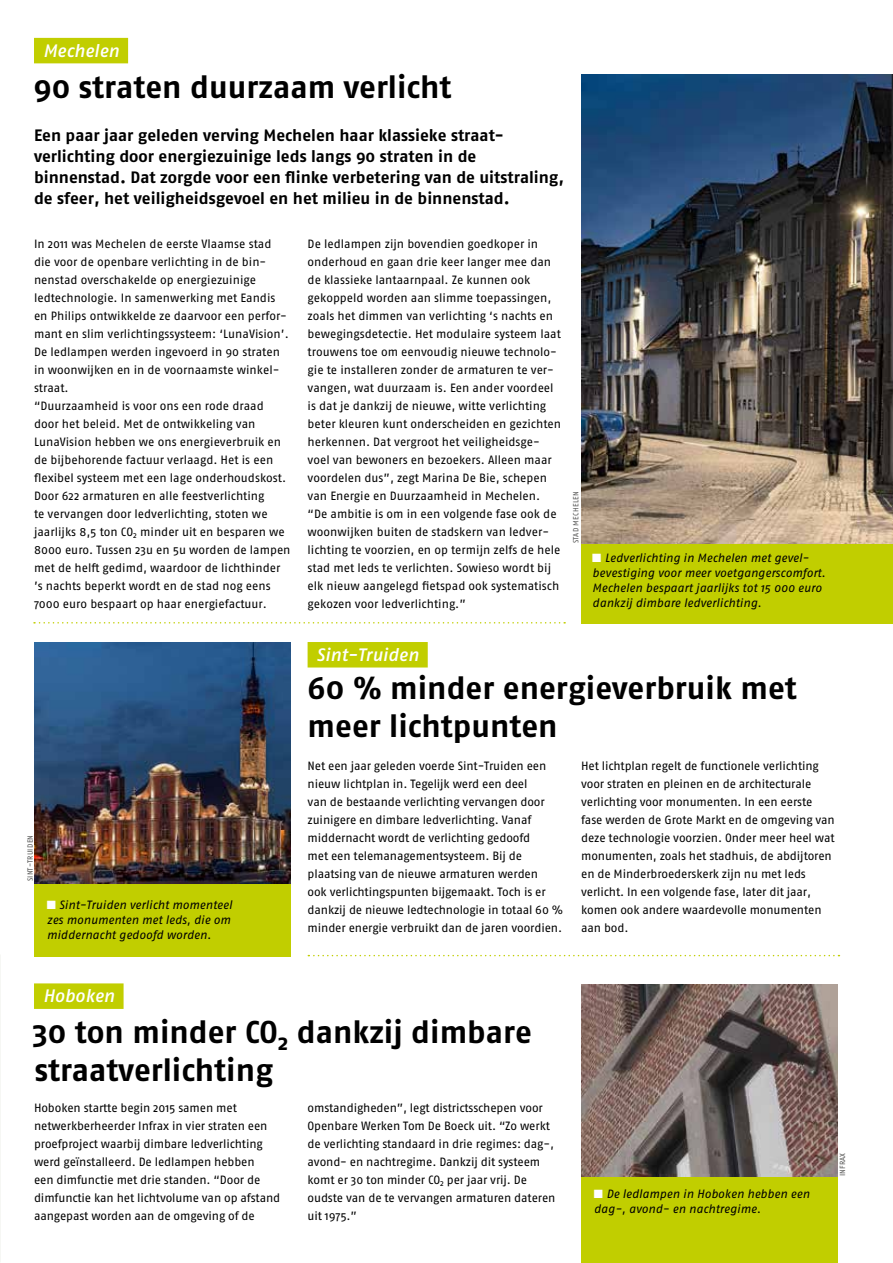
<style>
.page{position:relative;width:893px;height:1263px;background:#fff}
.page>*{position:absolute;margin:0;border:0;box-sizing:border-box;transform-origin:0 0}
.t1{font:700 31.5px/37.8px "Fago OT";color:#000}
.t2{font:italic 500 18px "Fago OT";color:#fff}
.t3{font:700 16.5px/21px "Fago OT";color:#000}
.t4{font:12px/18px "Fago OT";color:#000}
.t5{font:italic 12px/15px "Fago OT";color:#000}
.t6{font:7.5px "Fago OT";letter-spacing:.03em;color:#575756}
.s1{color:#fff}
</style>
<div class="page">
<div style="left:581px;top:1172px;width:257px;height:91px;background:#c1ce00"></div>
<div style="left:581px;top:524px;width:312px;height:99px;background:#c1ce00"></div>
<div style="left:34px;top:983px;width:90px;height:26px;background:#c1ce00"></div>
<div style="left:34px;top:38px;width:94px;height:25px;background:#c1ce00"></div>
<img style="left:581px;top:984px;width:257px;height:192px">
<img style="left:581px;top:75px;width:312px;height:468px">
<div style="left:34px;top:883px;width:257px;height:73px;background:#c1ce00"></div>
<div style="left:308px;top:642px;width:120px;height:25px;background:#c1ce00"></div>
<img style="left:34px;top:642px;width:257px;height:241px">
<svg style="left:34px;top:622px;width:531px;height:1px"></svg>
<svg style="left:308px;top:955px;width:531px;height:1px"></svg>
<h2 class="t2" style="left:43px;top:40px;width:78px">Mechelen</h2>
<h1 class="t1" style="left:33px;top:68px;width:419px">90 straten duurzaam verlicht</h1>
<p class="t3" style="left:34px;top:125px;width:532px">Een paar jaar geleden verving Mechelen haar klassieke straat&shy;verlichting door energiezuinige leds langs 90 straten in de binnenstad. Dat zorgde voor een flinke verbetering van de uitstraling, de sfeer, het veiligheidsgevoel en het milieu in de binnenstad.</p>
<p class="t4" style="left:34px;top:235px;width:258px">In 2011 was Mechelen de eerste Vlaamse stad die voor de openbare verlichting in de bin&shy;nenstad overschakelde op energiezuinige ledtechnologie. In samenwerking met Eandis en Philips ontwikkelde ze daarvoor een perfor&shy;mant en slim verlichtingssysteem: ‘LunaVision’.<br>De ledlampen werden ingevoerd in 90 straten in woonwijken en in de voornaamste winkel&shy;straat.<br>“Duurzaamheid is voor ons een rode draad door het beleid. Met de ontwikkeling van LunaVision hebben we ons energieverbruik en de bijbehorende factuur verlaagd. Het is een flexibel systeem met een lage onderhoudskost.<br>Door 622 armaturen en alle feestverlichting<br>te vervangen door ledverlichting, stoten we jaarlijks 8,5 ton CO<sub>2</sub> minder uit en besparen we 8000 euro. Tussen 23u en 5u worden de lampen met de helft gedimd, waardoor de lichthinder ’s nachts beperkt wordt en de stad nog eens 7000 euro bespaart op haar energiefactuur.</p>
<p class="t4" style="left:308px;top:235px;width:255px">De ledlampen zijn bovendien goedkoper in onderhoud en gaan drie keer langer mee dan de klassieke lantaarnpaal. Ze kunnen ook gekoppeld worden aan slimme toepassingen, zoals het dimmen van verlichting ‘s nachts en bewegingsdetectie. Het modulaire systeem laat trouwens toe om eenvoudig nieuwe technolo&shy;gie te installeren zonder de armaturen te ver&shy;vangen, wat duurzaam is. Een ander voordeel is dat je dankzij de nieuwe, witte verlichting beter kleuren kunt onderscheiden en gezichten herkennen. Dat vergroot het veiligheidsge&shy;voel van bewoners en bezoekers. Alleen maar voordelen dus”, zegt Marina De Bie, schepen van Energie en Duurzaamheid in Mechelen. “De ambitie is om in een volgende fase ook de woonwijken buiten de stadskern van ledver&shy;lichting te voorzien, en op termijn zelfs de hele stad met leds te verlichten. Sowieso wordt bij elk nieuw aangelegd fietspad ook systematisch gekozen voor ledverlichting.”</p>
<p class="t6" style="left:571px;top:543px;width:53px;rotate:-90deg">STAD MECHELEN</p>
<p class="t5" style="left:592px;top:550px;width:235px"><span class="s1">■</span> Ledverlichting in Mechelen met gevel&shy;bevestiging voor meer voetgangerscomfort.<br>Mechelen bespaart jaarlijks tot 15 000 euro dankzij dimbare ledverlichting.</p>
<h2 class="t2" style="left:317px;top:644px;width:104px">Sint-Truiden</h2>
<p class="t6" style="left:26px;top:881px;width:48px;rotate:-90deg">SINT-TRUIDEN</p>
<p class="t5" style="left:47px;top:897px;width:187px"><span class="s1">■</span> Sint-Truiden verlicht momenteel zes monumenten met leds, die om middernacht gedoofd worden.</p>
<h2 class="t2" style="left:43px;top:985px;width:73px">Hoboken</h2>
<h1 class="t1" style="left:308px;top:669px;width:491px">60 % minder energieverbruik met meer lichtpunten</h1>
<p class="t4" style="left:308px;top:757px;width:257px">Net een jaar geleden voerde Sint-Truiden een nieuw lichtplan in. Tegelijk werd een deel<br>van de bestaande verlichting vervangen door zuinigere en dimbare ledverlichting. Vanaf middernacht wordt de verlichting gedoofd<br>met een telemanagementsysteem. Bij de plaatsing van de nieuwe armaturen werden<br>ook verlichtingspunten bijgemaakt. Toch is er dankzij de nieuwe ledtechnologie in totaal 60 % minder energie verbruikt dan de jaren voordien.</p>
<p class="t4" style="left:581px;top:757px;width:255px">Het lichtplan regelt de functionele verlichting voor straten en pleinen en de architecturale verlichting voor monumenten. In een eerste fase werden de Grote Markt en de omgeving van deze technologie voorzien. Onder meer heel wat monumenten, zoals het stadhuis, de abdijtoren en de Minderbroederskerk zijn nu met leds verlicht. In een volgende fase, later dit jaar, komen ook andere waardevolle monumenten aan bod.</p>
<h1 class="t1" style="left:32px;top:1013px;width:501px">30 ton minder CO<sub>2</sub> dankzij dimbare straatverlichting</h1>
<p class="t4" style="left:34px;top:1099px;width:248px">Hoboken startte begin 2015 samen met netwerkberheerder Infrax in vier straten een proefproject waarbij dimbare ledverlichting werd geïnstalleerd. De ledlampen hebben<br>een dimfunctie met drie standen. “Door de dimfunctie kan het lichtvolume van op afstand aangepast worden aan de omgeving of de</p>
<p class="t4" style="left:308px;top:1099px;width:249px">omstandigheden”, legt districtsschepen voor Openbare Werken Tom De Boeck uit. “Zo werkt de verlichting standaard in drie regimes: dag-, avond- en nachtregime. Dankzij dit systeem komt er 30 ton minder CO<sub>2</sub> per jaar vrij. De oudste van de te vervangen armaturen dateren uit 1975.”</p>
<p class="t5" style="left:594px;top:1186px;width:217px"><span class="s1">■</span> De ledlampen in Hoboken hebben een dag-, avond- en nachtregime.</p>
<p class="t6" style="left:838px;top:1176px;width:25px;rotate:-90deg">INFRAX</p>
</div>
